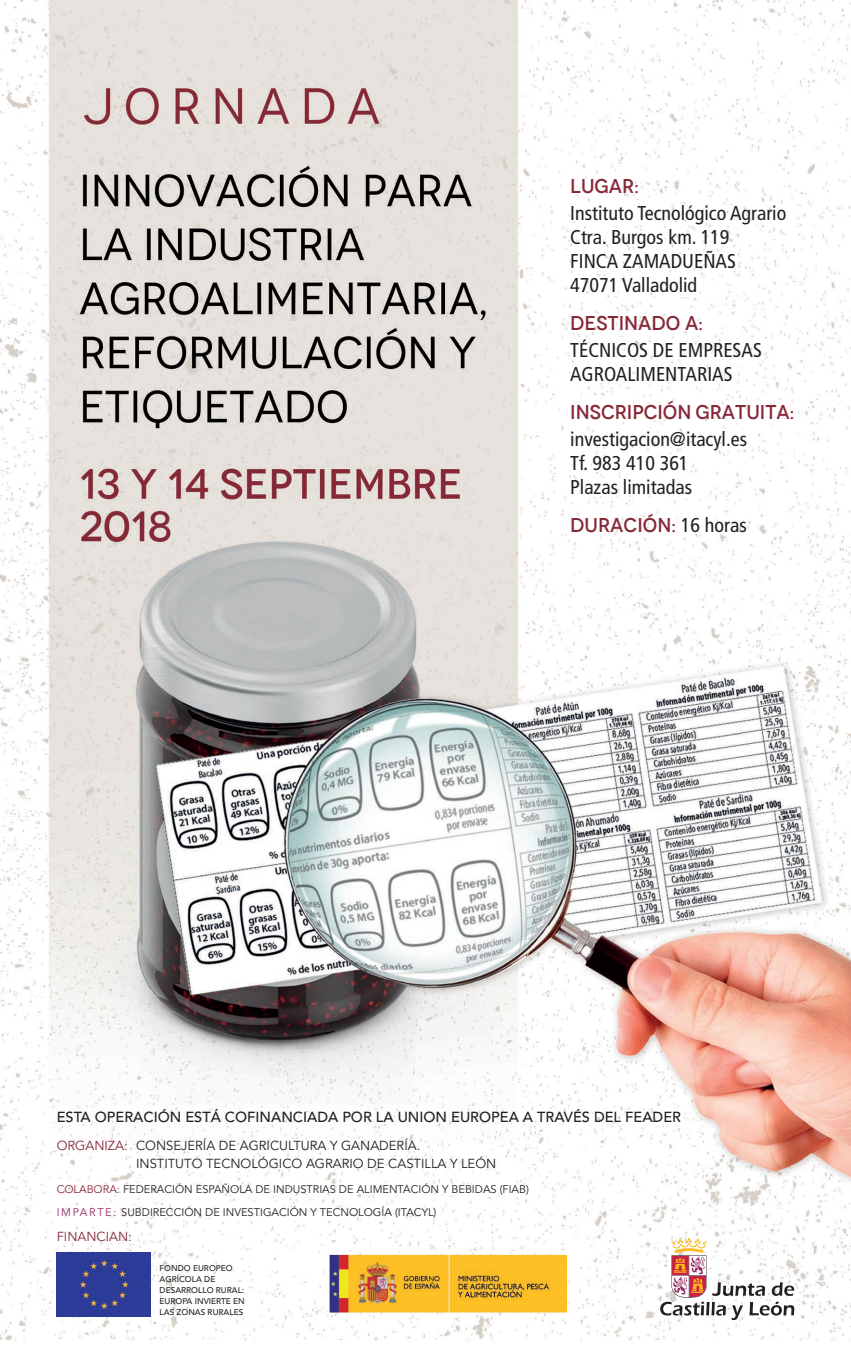
<style>
.page{position:relative;width:851px;height:1361px;background:#fff}
.page>*{position:absolute;margin:0;border:0;box-sizing:border-box;transform-origin:0 0}
.t1{font:condensed 20px/24px "Frutiger";color:#231f20}
.t2{font:500 20px "Novecento";color:#872838}
.t3{font:500 14.5px "Avenir";color:#231f20}
.t4{font:13px/17.8px "Avenir";color:#231f20}
.t5{font:13px "Avenir";color:#872838}
.t6{font:11px "Avenir";color:#231f20}
.t7{font:500 8.3px/11px "Avenir";color:#231f20}
.s1{font-family:"Frutiger";font-weight:400;font-stretch:condensed;color:#231f20}
.s2{color:#872838}
.s3{color:#932b60}
</style>
<div class="page">
<img style="left:0;top:0;width:850px;height:1340px">
<img style="left:328px;top:1253px;width:238px;height:60px">
<img style="left:57px;top:1253px;width:94px;height:63px">
<svg style="left:660px;top:1237px;width:134px;height:83px"></svg>
<p class="t2" style="left:570px;top:174px;width:70px">LUGAR:</p>
<p class="t1" style="left:570px;top:201px;width:217px">Instituto Tecnológico Agrario<br>Ctra. Burgos km. 119<br>FINCA ZAMADUEÑAS<br>47071 Valladolid</p>
<p class="t2" style="left:570px;top:311px;width:134px">DESTINADO A:</p>
<p class="t1" style="left:570px;top:338px;width:193px">TÉCNICOS DE EMPRESAS<br>AGROALIMENTARIAS</p>
<p class="t2" style="left:570px;top:400px;width:225px">INSCRIPCIÓN GRATUITA:</p>
<p class="t1" style="left:570px;top:427px;width:178px">investigacion@itacyl.es<br>Tf. 983 410 361<br>Plazas limitadas</p>
<p class="t2" style="left:570px;top:513px;width:178px">DURACIÓN: <span class="s1">16 horas</span></p>
<p class="t3" style="left:57px;top:1108px;width:625px">ESTA OPERACIÓN ESTÁ COFINANCIADA POR LA UNION EUROPEA A TRAVÉS DEL FEADER</p>
<p class="t4" style="left:136px;top:1137px;width:361px;text-indent:-79px"><span class="s2">ORGANIZA:</span> CONSEJERÍA DE AGRICULTURA Y GANADERÍA.<br>INSTITUTO TECNOLÓGICO AGRARIO DE CASTILLA Y LEÓN</p>
<p class="t6" style="left:57px;top:1183px;width:473px"><span class="s2">COLABORA:</span> FEDERACIÓN ESPAÑOLA DE INDUSTRIAS DE ALIMENTACIÓN Y BEBIDAS (FIAB)</p>
<p class="t6" style="left:57px;top:1206px;width:381px"><span class="s3">IMPAR TE:</span> SUBDIRECCIÓN DE INVESTIGACIÓN Y TECNOLOGÍA (ITACYL)</p>
<p class="t5" style="left:57px;top:1229px;width:77px">FINANCIAN:</p>
<p class="t7" style="left:159px;top:1263px;width:87px">FONDO EUROPEO<br>AGRÍCOLA DE<br>DESARROLLO RURAL:<br>EUROPA INVIERTE EN<br>LAS ZONAS RURALES</p>
</div>
